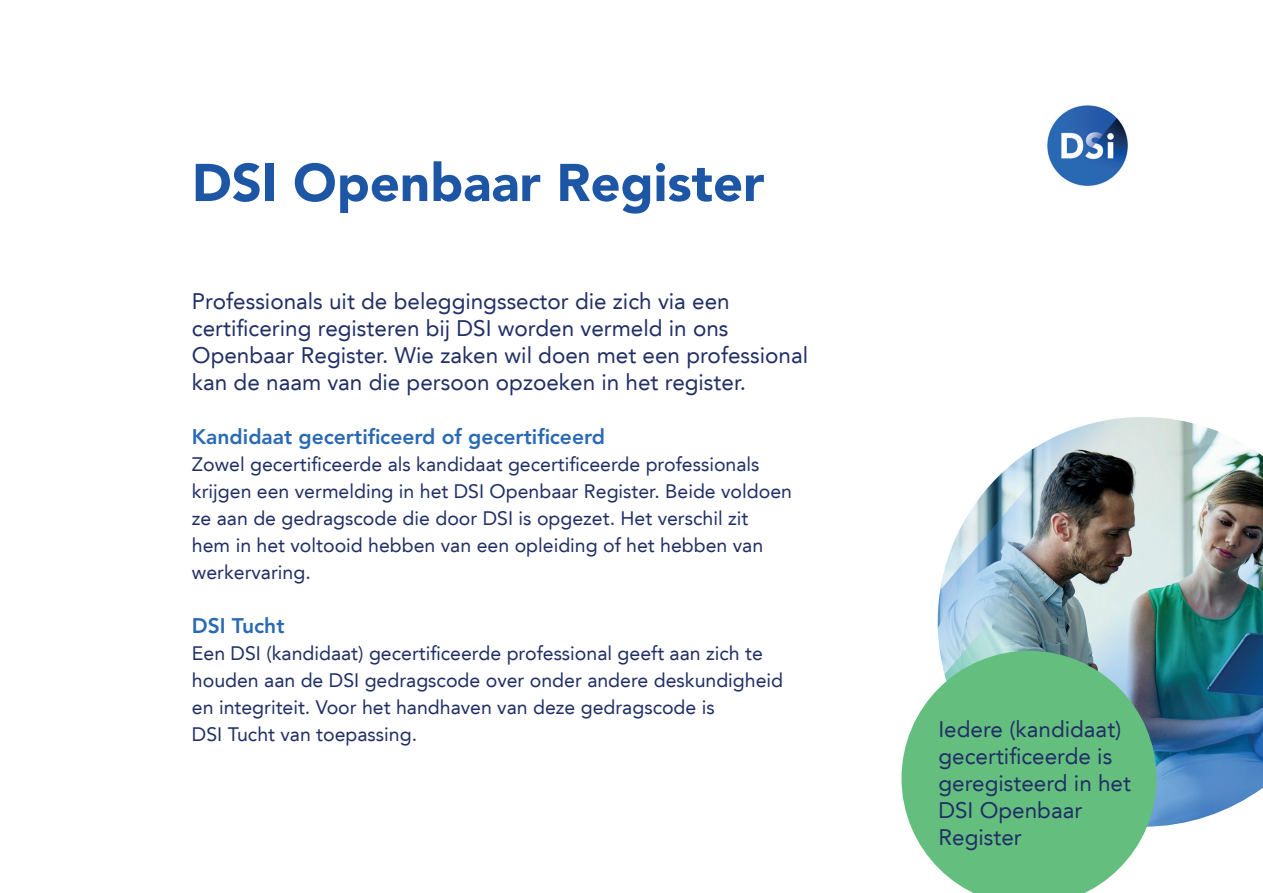
<style>
.page{position:relative;width:1263px;height:893px;background:#fff}
.page>*{position:absolute;margin:0;border:0;box-sizing:border-box;transform-origin:0 0}
.t1{font:900 52.5px "Avenir LT Std";color:#1e56a6}
.t2{font:22.5px/27px "Avenir LT";color:#212f66}
.t3{font:800 21px "Avenir LT Std";color:#2a69b3}
.t4{font:19.5px/27px "Avenir LT";color:#212f66}
</style>
<div class="page">
<img style="left:1047px;top:105px;width:81px;height:81px">
<img style="left:938px;top:417px;width:325px;height:410px">
<svg style="left:901px;top:651px;width:255px;height:242px;background:#7cc693"></svg>
<h1 class="t1" style="left:192px;top:151px;width:574px">DSI Openbaar Register</h1>
<p class="t2" style="left:192px;top:288px;width:618px">Professionals uit de beleggingssector die zich via een certificering registeren bij DSI worden vermeld in ons Openbaar Register. Wie zaken wil doen met een professional kan de naam van die persoon opzoeken in het register.</p>
<p class="t3" style="left:192px;top:424px;width:415px">Kandidaat gecertificeerd of gecertificeerd</p>
<p class="t4" style="left:192px;top:451px;width:602px">Zowel gecertificeerde als kandidaat gecertificeerde professionals krijgen een vermelding in het DSI Openbaar Register. Beide voldoen ze aan de gedragscode die door DSI is opgezet. Het verschil zit<br>hem in het voltooid hebben van een opleiding of het hebben van werkervaring.</p>
<p class="t3" style="left:192px;top:613px;width:94px">DSI Tucht</p>
<p class="t4" style="left:192px;top:640px;width:593px">Een DSI (kandidaat) gecertificeerde professional geeft aan zich te houden aan de DSI gedragscode over onder andere deskundigheid en integriteit. Voor het handhaven van deze gedragscode is<br>DSI Tucht van toepassing.</p>
<p class="t2" style="left:938px;top:716px;width:194px">Iedere (kandidaat) gecertificeerde is geregisteerd in het<br>DSI Openbaar<br>Register</p>
</div>
